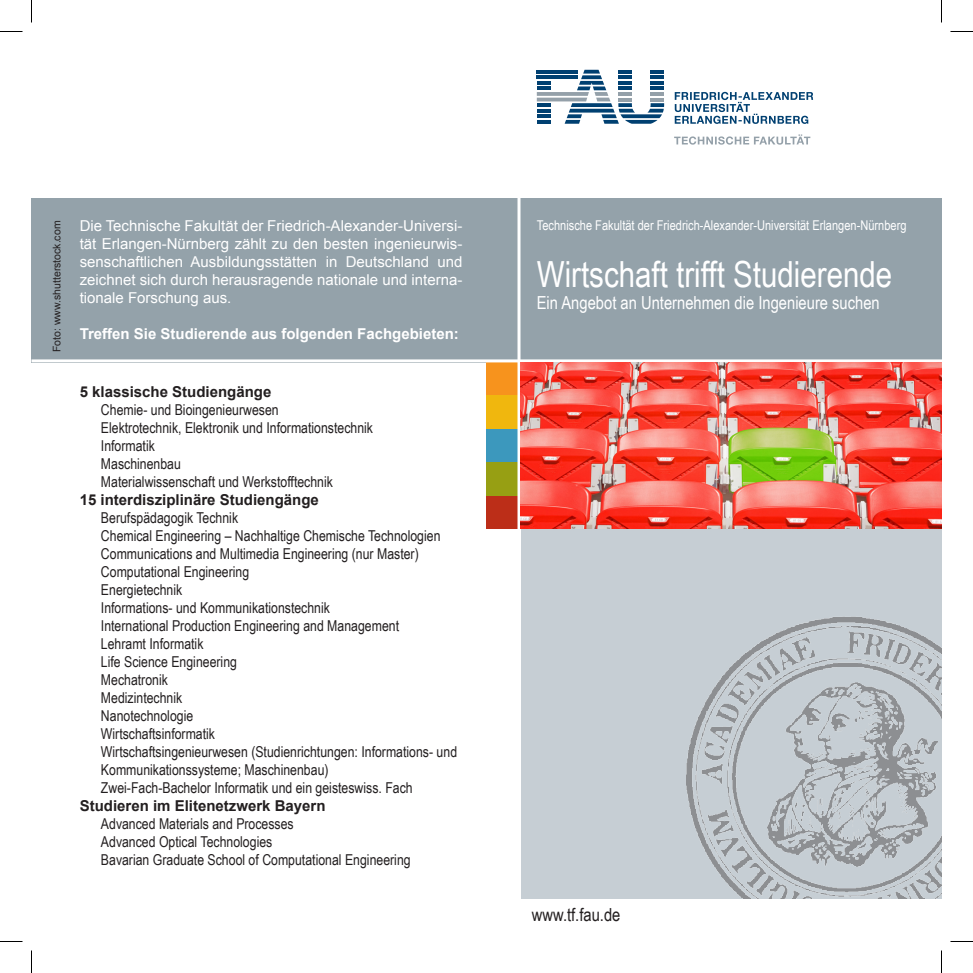
<style>
.page{position:relative;width:973px;height:973px;background:#fff}
.page>*{position:absolute;margin:0;border:0;box-sizing:border-box;transform-origin:0 0}
.t1{font:36px "Arial Narrow";color:#fff}
.t2{font:18px "Arial Narrow";color:#fff}
.t3{font:18px "Arial Narrow";color:#231f20}
.t4{font:15px/18px "Arial Narrow";color:#231f20}
.t5{font:15px/18px "Arial";color:#fff;text-align:justify}
.t6{font:700 15px "Arial";color:#231f20}
.t7{font:700 15px "Arial";color:#fff}
.t8{font:13.5px "Arial Narrow";color:#fff}
.t9{font:10.5px "Arial";color:#231f20}
</style>
<div class="page">
<div style="left:32px;top:198px;width:909px;height:164px;background:#94a2aa"></div>
<svg style="left:537px;top:70px;width:127px;height:54px"></svg>
<svg style="left:674px;top:134px;width:136px;height:11px"></svg>
<svg style="left:675px;top:92px;width:138px;height:32px"></svg>
<div style="left:520px;top:528px;width:421px;height:371px;background:#c6ced4"></div>
<div style="left:486px;top:362px;width:31px;height:34px;background:#f7931d"></div>
<div style="left:486px;top:495px;width:31px;height:33px;background:#bc2e18"></div>
<div style="left:486px;top:462px;width:31px;height:33px;background:#979f13"></div>
<div style="left:486px;top:429px;width:31px;height:33px;background:#3c98bd"></div>
<div style="left:486px;top:396px;width:31px;height:33px;background:#f0b70e"></div>
<hr style="left:517px;top:185px;width:3px;height:756px;background:#fff">
<hr style="left:32px;top:359px;width:909px;height:3px;background:#fff">
<img style="left:686px;top:617px;width:255px;height:282px">
<img style="left:520px;top:362px;width:421px;height:166px">
<svg style="left:0;top:31px;width:22px;height:1px"></svg>
<svg style="left:950px;top:31px;width:23px;height:1px"></svg>
<svg style="left:0;top:941px;width:22px;height:1px"></svg>
<svg style="left:950px;top:941px;width:23px;height:1px"></svg>
<svg style="left:31px;top:0;width:1px;height:22px"></svg>
<svg style="left:31px;top:950px;width:1px;height:23px"></svg>
<svg style="left:941px;top:0;width:1px;height:22px"></svg>
<svg style="left:941px;top:950px;width:1px;height:23px"></svg>
<p class="t9" style="left:50px;top:352px;width:133px;rotate:-90deg">Foto: www.shutterstock.com</p>
<p class="t5" style="left:80px;top:217px;width:384px">Die Technische Fakultät der Friedrich-Alexander-Universi&shy;tät Erlangen-Nürnberg zählt zu den besten ingenieurwis&shy;senschaftlichen Ausbildungsstätten in Deutschland und zeichnet sich durch herausragende nationale und interna&shy;tionale Forschung aus.</p>
<p class="t7" style="left:80px;top:324px;width:381px">Treffen Sie Studierende aus folgenden Fachgebieten:</p>
<p class="t6" style="left:80px;top:382px;width:193px">5 klassische Studiengänge</p>
<p class="t4" style="left:101px;top:400px;width:179px">Chemie- und Bioingenieurwesen</p>
<p class="t4" style="left:101px;top:418px;width:274px">Elektrotechnik, Elektronik und Informationstechnik</p>
<p class="t4" style="left:101px;top:436px;width:55px">Informatik</p>
<p class="t4" style="left:101px;top:454px;width:81px">Maschinenbau</p>
<p class="t4" style="left:101px;top:472px;width:234px">Materialwissenschaft und Werkstofftechnik</p>
<p class="t6" style="left:80px;top:490px;width:241px">15 interdisziplinäre Studiengänge</p>
<p class="t4" style="left:101px;top:508px;width:139px">Berufspädagogik Technik</p>
<p class="t4" style="left:101px;top:526px;width:341px">Chemical Engineering – Nachhaltige Chemische Technologien</p>
<p class="t4" style="left:101px;top:544px;width:319px">Communications and Multimedia Engineering (nur Master)</p>
<p class="t4" style="left:101px;top:562px;width:150px">Computational Engineering</p>
<p class="t4" style="left:101px;top:580px;width:83px">Energietechnik</p>
<p class="t4" style="left:101px;top:598px;width:231px">Informations- und Kommunikationstechnik</p>
<p class="t4" style="left:101px;top:616px;width:300px">International Production Engineering and Management</p>
<p class="t4" style="left:101px;top:634px;width:104px">Lehramt Informatik</p>
<p class="t4" style="left:101px;top:652px;width:138px">Life Science Engineering</p>
<p class="t4" style="left:101px;top:670px;width:68px">Mechatronik</p>
<p class="t4" style="left:101px;top:688px;width:83px">Medizintechnik</p>
<p class="t4" style="left:101px;top:706px;width:94px">Nanotechnologie</p>
<p class="t4" style="left:101px;top:724px;width:116px">Wirtschaftsinformatik</p>
<p class="t4" style="left:101px;top:742px;width:358px">Wirtschaftsingenieurwesen (Studienrichtungen: Informations- und<br>Kommunikationssysteme; Maschinenbau)</p>
<p class="t4" style="left:101px;top:778px;width:313px">Zwei-Fach-Bachelor Informatik und ein geisteswiss. Fach</p>
<p class="t6" style="left:80px;top:796px;width:247px">Studieren im Elitenetzwerk Bayern</p>
<p class="t4" style="left:101px;top:814px;width:194px">Advanced Materials and Processes</p>
<p class="t4" style="left:101px;top:832px;width:173px">Advanced Optical Technologies</p>
<p class="t4" style="left:101px;top:850px;width:311px">Bavarian Graduate School of Computational Engineering</p>
<p class="t8" style="left:537px;top:215px;width:371px">Technische Fakultät der Friedrich-Alexander-Universität Erlangen-Nürnberg</p>
<p class="t1" style="left:537px;top:248px;width:357px">Wirtschaft trifft Studierende</p>
<p class="t2" style="left:537px;top:289px;width:345px">Ein Angebot an Unternehmen die Ingenieure suchen</p>
<p class="t3" style="left:532px;top:901px;width:90px">www.tf.fau.de</p>
</div>
